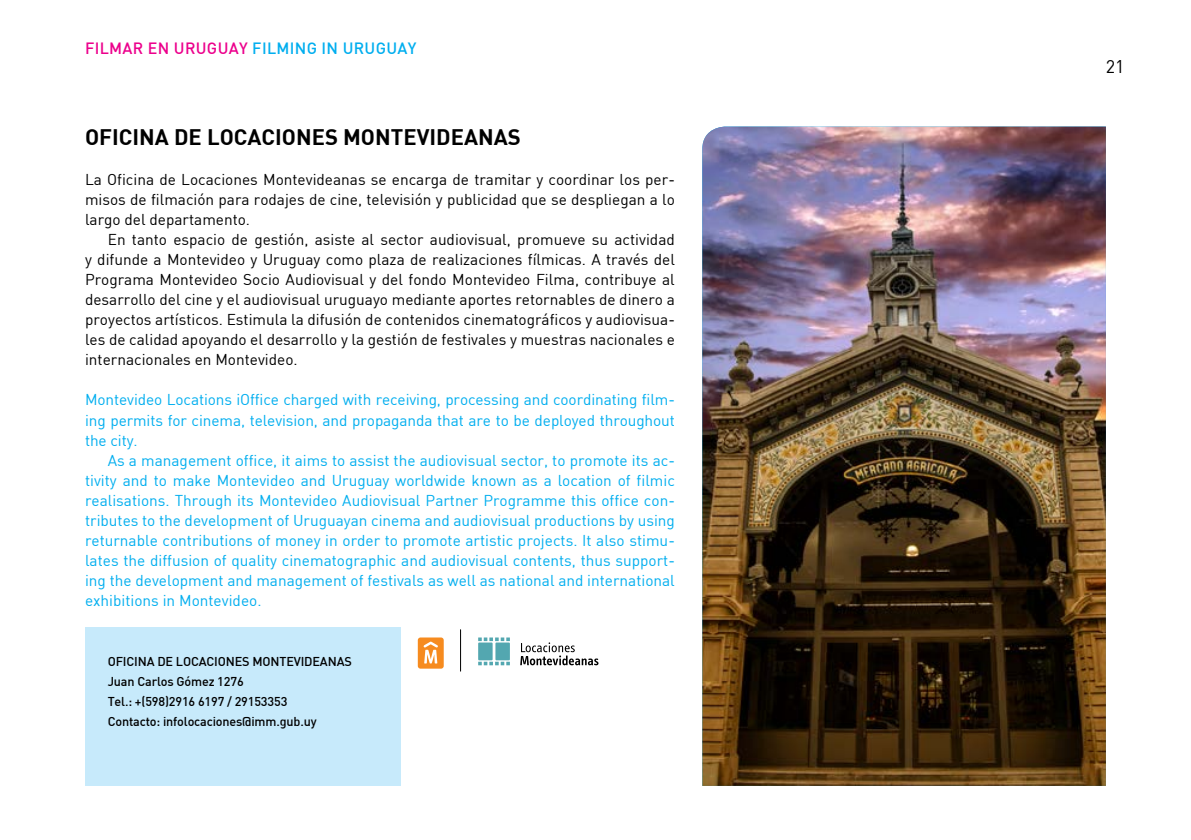
<style>
.page{position:relative;width:1191px;height:840px;background:#fff}
.page>*{position:absolute;margin:0;border:0;box-sizing:border-box;transform-origin:0 0}
.t1{font:700 22px "DIN";color:#000}
.t2{font:18px "DIN";color:#000}
.t3{font:500 16px "DIN";letter-spacing:.02em;color:#00aeef}
.t4{font:15.4px/20px "DIN";letter-spacing:-.005em;color:#00aeef;text-align:justify}
.t5{font:15.4px/20px "DIN";color:#000;text-align:justify}
.t6{font:500 12.6px/20px "DIN";letter-spacing:-.01em;color:#000}
.s1{color:#ec008c}
</style>
<div class="page">
<div style="left:85px;top:627px;width:316px;height:158px;background:#c7eafb"></div>
<svg style="left:478px;top:661px;width:32px;height:4px"></svg>
<svg style="left:478px;top:637px;width:32px;height:3px"></svg>
<hr style="left:460px;top:629px;width:1px;height:41px;background:#000">
<svg style="left:418px;top:637px;width:26px;height:31px"></svg>
<div style="left:495px;top:642px;width:15px;height:18px;background:#53a7b0"></div>
<div style="left:478px;top:642px;width:14px;height:18px;background:#53a7b0"></div>
<svg style="left:520px;top:642px;width:78px;height:23px"></svg>
<img style="left:702px;top:126px;width:404px;height:659px">
<p class="t3" style="left:85px;top:38px;width:333px"><span class="s1">FILMAR EN URUGUAY</span> FILMING IN URUGUAY</p>
<h1 class="t1" style="left:85px;top:123px;width:27px">OFICINA</h1>
<h1 class="t1" style="left:174px;top:123px;width:60px">DE LOCACIONES</h1>
<h1 class="t1" style="left:343px;top:123px;width:32px">MONTEVIDEANAS</h1>
<p class="t5" style="left:85px;top:169px;width:591px">La Oficina de Locaciones Montevideanas se encarga de tramitar y coordinar los per&shy;misos de filmación para rodajes de cine, televisión y publicidad que se despliegan a lo largo del departamento.</p>
<p class="t5" style="left:85px;top:229px;width:591px;text-indent:23px">En tanto espacio de gestión, asiste al sector audiovisual, promueve su actividad y difunde a Montevideo y Uruguay como plaza de realizaciones fílmicas. A través del Programa Montevideo Socio Audiovisual y del fondo Montevideo Filma, contribuye al desarrollo del cine y el audiovisual uruguayo mediante aportes retornables de dinero a proyectos artísticos. Estimula la difusión de contenidos cinematográficos y audiovisua&shy;les de calidad apoyando el desarrollo y la gestión de festivales y muestras nacionales e internacionales en Montevideo.</p>
<p class="t4" style="left:85px;top:389px;width:591px">Montevideo Locations iOffice charged with receiving, processing and coordinating film&shy;ing permits for cinema, television, and propaganda that are to be deployed throughout the city.</p>
<p class="t4" style="left:85px;top:449px;width:591px;text-indent:23px">As a management office, it aims to assist the audiovisual sector, to promote its ac&shy;tivity and to make Montevideo and Uruguay worldwide known as a location of filmic realisations. Through its Montevideo Audiovisual Partner Programme this office con&shy;tributes to the development of Uruguayan cinema and audiovisual productions by using returnable contributions of money in order to promote artistic projects. It also stimu&shy;lates the diffusion of quality cinematographic and audiovisual contents, thus support&shy;ing the development and management of festivals as well as national and international exhibitions in Montevideo.</p>
<p class="t6" style="left:108px;top:650px;width:244px;text-indent:91px">ACIONES MO NTEVID EANAS<br>JUAN CARLOS GÓMEZ 1276<br>TEL.: +(598)2916 6197 / 29153353<br>CONTACTO: INFOLOCACIONES@IMM.GUB.UY</p>
<p class="t6" style="left:108px;top:650px;width:77px">OFICINA DE LOC</p>
<p class="t2" style="left:1106px;top:55px;width:20px">21</p>
</div>
